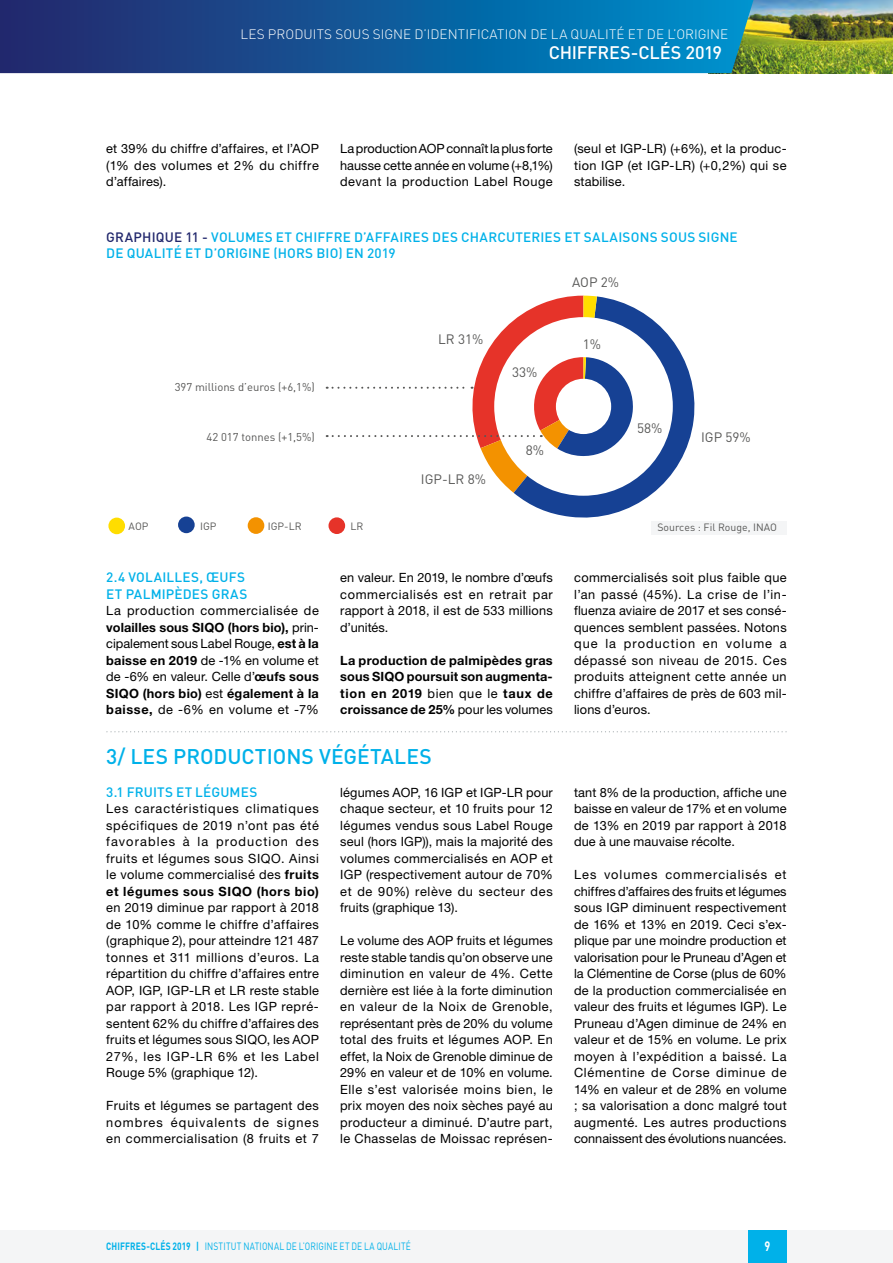
<style>
.page{position:relative;width:893px;height:1263px;background:#fff}
.page>*{position:absolute;margin:0;border:0;box-sizing:border-box;transform-origin:0 0}
.t1{font:500 21px "DIN";color:#00b1e9}
.t2{font:500 18px "DIN";letter-spacing:-.01em;color:#fff}
.t3{font:500 13.5px/16.2px "DIN";letter-spacing:.015em;color:#00b1e9}
.t4{font:300 13.5px "DIN";color:#fff}
.t5{font:13.5px "DIN";color:#575756}
.t6{font:700 13.5px "DIN";color:#fff;scale:.8 1}
.t7{font:12.75px/16.5px "Helvetica Neue LT Std";letter-spacing:.025em;color:#000;text-align:justify}
.t8{font:700 12.75px/16.5px "Helvetica Neue LT Std";letter-spacing:.015em;color:#000;text-align:justify}
.t9{font:11.25px "DIN";color:#575756}
.t10{font:10.5px "DIN";letter-spacing:.025em;color:#00b1e9;scale:.8 1}
.t11{font:10.5px "DIN";color:#575756}
.s1{color:#21276c}
.s2{font-weight:700}
.s3{font-weight:400}
</style>
<div class="page">
<img style="left:760px;top:0;width:133px;height:73px">
<svg style="left:0;top:0;width:760px;height:73px;background:#125b98"></svg>
<div style="left:0;top:1230px;width:893px;height:33px;background:#f4f5f6"></div>
<div style="left:748px;top:1230px;width:39px;height:33px;background:#00b1e9"></div>
<div style="left:108px;top:518px;width:17px;height:16px;background:#fd0;border-radius:50%"></div>
<div style="left:248px;top:517px;width:16px;height:17px;background:#f39200;border-radius:50%"></div>
<div style="left:178px;top:516px;width:17px;height:17px;background:#164194;border-radius:50%"></div>
<div style="left:328px;top:517px;width:17px;height:17px;background:#e63329;border-radius:50%"></div>
<div style="left:652px;top:521px;width:135px;height:13px;background:#f4f5f6"></div>
<svg style="left:327px;top:296px;width:368px;height:228px"></svg>
<svg style="left:107px;top:731px;width:680px;height:1px"></svg>
<p class="t4" style="left:240px;top:26px;width:489px">LES PRODUITS SOUS SIGNE D’IDENTIFICATION DE LA QUALITÉ ET DE L’ORIGINE</p>
<h2 class="t2" style="left:549px;top:41px;width:175px">CHIFFRES-CLÉS 2019</h2>
<p class="t7" style="left:106px;top:140px;width:214px">et 39% du chiffre d’affaires, et l’AOP (1% des volumes et 2% du chiffre d’affaires).</p>
<p class="t7" style="left:340px;top:140px;width:214px">La production AOP connaît la plus forte hausse cette année en volume (+8,1%) devant la production Label Rouge</p>
<p class="t7" style="left:574px;top:140px;width:214px">(seul et IGP-LR) (+6%), et la produc&shy;tion IGP (et IGP-LR) (+0,2%) qui se stabilise.</p>
<p class="t3" style="left:106px;top:228px;width:633px"><span class="s1">GRAPHIQUE 11 -</span> VOLUMES ET CHIFFRE D’AFFAIRES DES CHARCUTERIES ET SALAISONS SOUS SIGNE<br>DE QUALITÉ ET D’ORIGINE (HORS BIO) EN 2019</p>
<p class="t9" style="left:175px;top:380px;width:142px">397 millions d’euros (+6,1%)</p>
<p class="t9" style="left:207px;top:430px;width:110px">42 017 tonnes (+1,5%)</p>
<p class="t5" style="left:438px;top:331px;width:47px">LR 31%</p>
<p class="t5" style="left:421px;top:471px;width:67px">IGP-LR 8%</p>
<p class="t5" style="left:512px;top:364px;width:27px">33%</p>
<p class="t5" style="left:526px;top:442px;width:20px">8%</p>
<p class="t5" style="left:572px;top:273px;width:49px">AOP 2%</p>
<p class="t5" style="left:583px;top:336px;width:20px">1%</p>
<p class="t5" style="left:637px;top:419px;width:27px">58%</p>
<p class="t5" style="left:701px;top:428px;width:51px">IGP 59%</p>
<p class="t11" style="left:129px;top:520px;width:21px">AOP</p>
<p class="t11" style="left:200px;top:520px;width:18px">IGP</p>
<p class="t11" style="left:268px;top:520px;width:35px">IGP-LR</p>
<p class="t11" style="left:351px;top:520px;width:14px">LR</p>
<p class="t11" style="left:657px;top:521px;width:121px">Sources : Fil Rouge, INAO</p>
<p class="t3" style="left:106px;top:568px;width:143px">2.4 VOLAILLES, ŒUFS<br>ET PALMIPÈDES GRAS</p>
<p class="t7" style="left:106px;top:602px;width:214px">La production commercialisée de <span class="s2">volailles sous SIQO (hors bio),</span> prin&shy;cipalement sous Label Rouge, <span class="s2">est à la baisse en 2019</span> de -1% en volume et de -6% en valeur. Celle d’<span class="s2">œufs sous SIQO (hors bio)</span> est <span class="s2">également à la baisse,</span> de -6% en volume et -7%</p>
<p class="t7" style="left:340px;top:569px;width:214px">en valeur. En 2019, le nombre d’œufs commercialisés est en retrait par rapport à 2018, il est de 533 millions d’unités.</p>
<p class="t8" style="left:340px;top:651px;width:214px">La production de palmipèdes gras sous SIQO poursuit son augmenta&shy;tion en 2019 <span class="s3">bien que le</span> taux de croissance de 25% <span class="s3">pour les volumes</span></p>
<h1 class="t1" style="left:106px;top:743px;width:327px">3/ LES PRODUCTIONS VÉGÉTALES</h1>
<p class="t3" style="left:106px;top:783px;width:152px">3.1 FRUITS ET LÉGUMES</p>
<p class="t7" style="left:106px;top:800px;width:214px">Les caractéristiques climatiques spécifiques de 2019 n’ont pas été favorables à la production des fruits et légumes sous SIQO. Ainsi le volume commercialisé des <span class="s2">fruits et légumes sous SIQO (hors bio)</span></p>
<p class="t7" style="left:106px;top:899px;width:214px">en 2019 diminue par rapport à 2018 de 10% comme le chiffre d’affaires (graphique 2), pour atteindre 121 487 tonnes et 311 millions d’euros. La répartition du chiffre d’affaires entre AOP, IGP, IGP-LR et LR reste stable par rapport à 2018. Les IGP repré&shy;sentent 62% du chiffre d’affaires des fruits et légumes sous SIQO, les AOP 27%, les IGP-LR 6% et les Label Rouge 5% (graphique 12).</p>
<p class="t7" style="left:106px;top:1097px;width:214px">Fruits et légumes se partagent des nombres équivalents de signes en commercialisation (8 fruits et 7</p>
<p class="t7" style="left:340px;top:784px;width:214px">légumes AOP, 16 IGP et IGP-LR pour chaque secteur, et 10 fruits pour 12 légumes vendus sous Label Rouge seul (hors IGP)), mais la majorité des volumes commercialisés en AOP et IGP (respectivement autour de 70% et de 90%) relève du secteur des fruits (graphique 13).</p>
<p class="t7" style="left:340px;top:932px;width:214px">Le volume des AOP fruits et légumes reste stable tandis qu’on observe une diminution en valeur de 4%. Cette dernière est liée à la forte diminution en valeur de la Noix de Grenoble, représentant près de 20% du volume total des fruits et légumes AOP. En effet, la Noix de Grenoble diminue de 29% en valeur et de 10% en volume.<br>Elle s’est valorisée moins bien, le prix moyen des noix sèches payé au producteur a diminué. D’autre part, le Chasselas de Moissac représen-</p>
<p class="t7" style="left:574px;top:569px;width:214px">commercialisés soit plus faible que l’an passé (45%). La crise de l’in&shy;fluenza aviaire de 2017 et ses consé&shy;quences semblent passées. Notons que la production en volume a dépassé son niveau de 2015. Ces produits atteignent cette année un chiffre d’affaires de près de 603 mil&shy;lions d’euros.</p>
<p class="t7" style="left:574px;top:783px;width:214px">tant 8% de la production, affiche une baisse en valeur de 17% et en volume de 13% en 2019 par rapport à 2018 due à une mauvaise récolte.</p>
<p class="t7" style="left:574px;top:866px;width:214px">Les volumes commercialisés et chiffres d’affaires des fruits et légumes sous IGP diminuent respectivement de 16% et 13% en 2019. Ceci s’ex&shy;plique par une moindre production et valorisation pour le Pruneau d’Agen et la Clémentine de Corse (plus de 60% de la production commercialisée en valeur des fruits et légumes IGP). Le Pruneau d’Agen diminue de 24% en valeur et de 15% en volume. Le prix moyen à l’expédition a baissé. La Clémentine de Corse diminue de 14% en valeur et de 28% en volume ; sa valorisation a donc malgré tout augmenté. Les autres productions connaissent des évolutions nuancées.</p>
<p class="t10" style="left:106px;top:1240px;width:382px"><span class="s2">CHIFFRES-CLÉS 2019 |</span> INSTITUT NATIONAL DE L’ORIGINE ET DE LA QUALITÉ</p>
<p class="t6" style="left:765px;top:1237px;width:9px">9</p>
</div>
